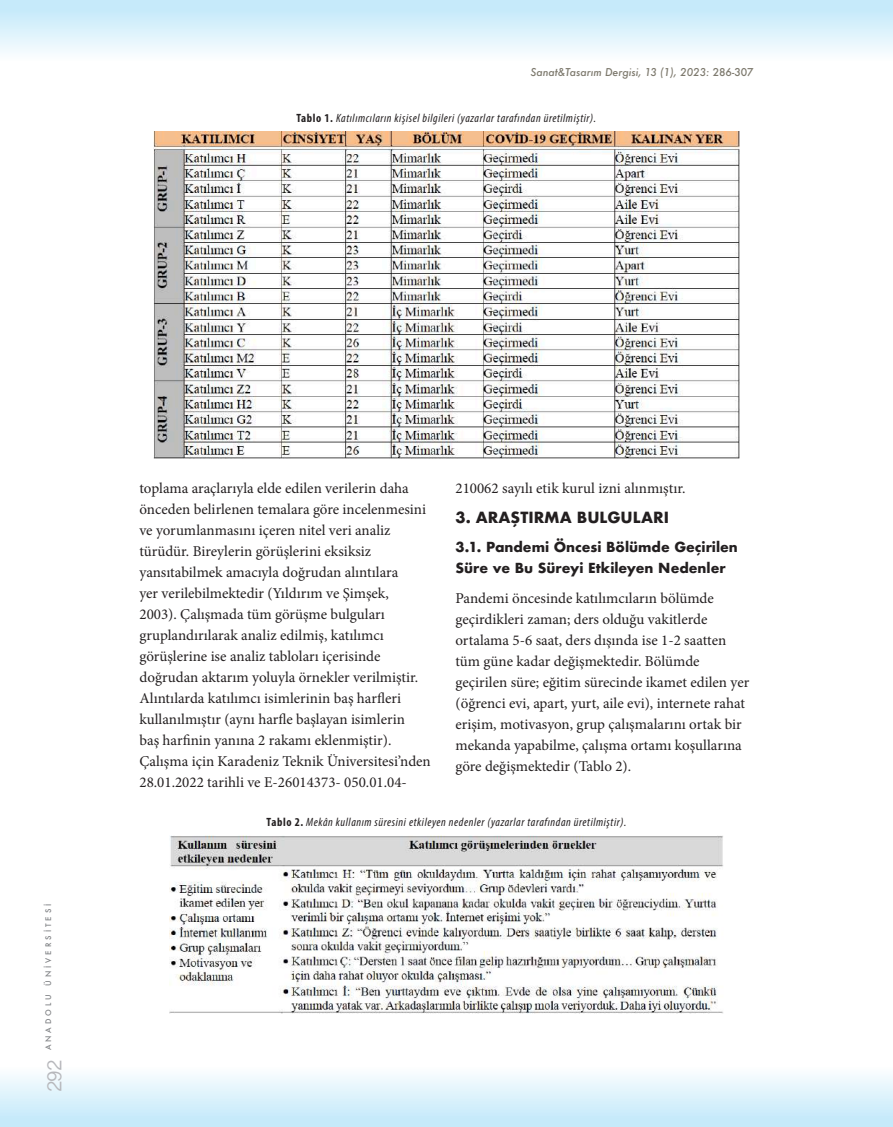
<style>
.page{position:relative;width:893px;height:1127px;background:#fff}
.page>*{position:absolute;margin:0;border:0;box-sizing:border-box;transform-origin:0 0}
.t1{font:18px "Oriya Sangam MN";color:#b6b7bb}
.t2{font:15px/21px "Minion Pro";color:#231f20}
.t3{font:700 15px "Futura";color:#231f20}
.t4{font:700 13.5px/21px "Futura";color:#231f20}
.t5{font:italic condensed 12px "Myriad Pro";letter-spacing:.05em;color:#231f20}
.t6{font:italic 500 10.5px "Futura";color:#7d796d}
.t7{font:500 7.5px "Futura";letter-spacing:.4em;color:#808285}
.s1{font-style:normal}
.s2{font-weight:700;font-style:normal}
</style>
<div class="page">
<div style="left:0;top:1045px;width:893px;height:82px;background:linear-gradient(to bottom,#fff,#c3e9fa)"></div>
<div style="left:0;top:0;width:893px;height:81px;background:linear-gradient(to bottom,#c0e8f9,#fff)"></div>
<img style="left:153px;top:132px;width:586px;height:327px">
<img style="left:169px;top:836px;width:554px;height:177px">
<p class="t6" style="left:530px;top:65px;width:224px">Sanat&amp;Tasarım Dergisi, 13 (1), 2023: <span class="s1">286-307</span></p>
<p class="t5" style="left:296px;top:111px;width:301px"><span class="s2">Tablo 1.</span> Katılımcıların kişisel bilgileri (yazarlar tarafından üretilmiştir).</p>
<p class="t7" style="left:43px;top:1050px;width:148px;rotate:-90deg">ANADOLU ÜNİVERSİTESİ</p>
<p class="t1" style="left:42px;top:1092px;width:35px;rotate:-90deg">292</p>
<p class="t2" style="left:139px;top:478px;width:293px">toplama araçlarıyla elde edilen verilerin daha önceden belirlenen temalara göre incelenmesini ve yorumlanmasını içeren nitel veri analiz türüdür. Bireylerin görüşlerini eksiksiz yansıtabilmek amacıyla doğrudan alıntılara<br>yer verilebilmektedir (Yıldırım ve Şimşek,<br>2003). Çalışmada tüm görüşme bulguları gruplandırılarak analiz edilmiş, katılımcı görüşlerine ise analiz tabloları içerisinde doğrudan aktarım yoluyla örnekler verilmiştir.<br>Alıntılarda katılımcı isimlerinin baş harfleri kullanılmıştır (aynı harfle başlayan isimlerin<br>baş harfinin yanına 2 rakamı eklenmiştir).<br>Çalışma için Karadeniz Teknik Üniversitesi’nden 28.01.2022 tarihli ve E-26014373- 050.01.04-</p>
<p class="t2" style="left:455px;top:478px;width:231px">210062 sayılı etik kurul izni alınmıştır.</p>
<p class="t3" style="left:455px;top:506px;width:215px">3. ARAŞTIRMA BULGULARI</p>
<p class="t4" style="left:455px;top:537px;width:284px">3.1. Pandemi Öncesi Bölümde Geçirilen<br>Süre ve Bu Süreyi Etkileyen Nedenler</p>
<p class="t2" style="left:455px;top:588px;width:295px">Pandemi öncesinde katılımcıların bölümde geçirdikleri zaman; ders olduğu vakitlerde ortalama 5-6 saat, ders dışında ise 1-2 saatten tüm güne kadar değişmektedir. Bölümde geçirilen süre; eğitim sürecinde ikamet edilen yer (öğrenci evi, apart, yurt, aile evi), internete rahat erişim, motivasyon, grup çalışmalarını ortak bir mekanda yapabilme, çalışma ortamı koşullarına göre değişmektedir (Tablo 2).</p>
<p class="t5" style="left:267px;top:815px;width:361px"><span class="s2">Tablo 2.</span> Mekân kullanım süresini etkileyen nedenler (yazarlar tarafından üretilmiştir).</p>
</div>
